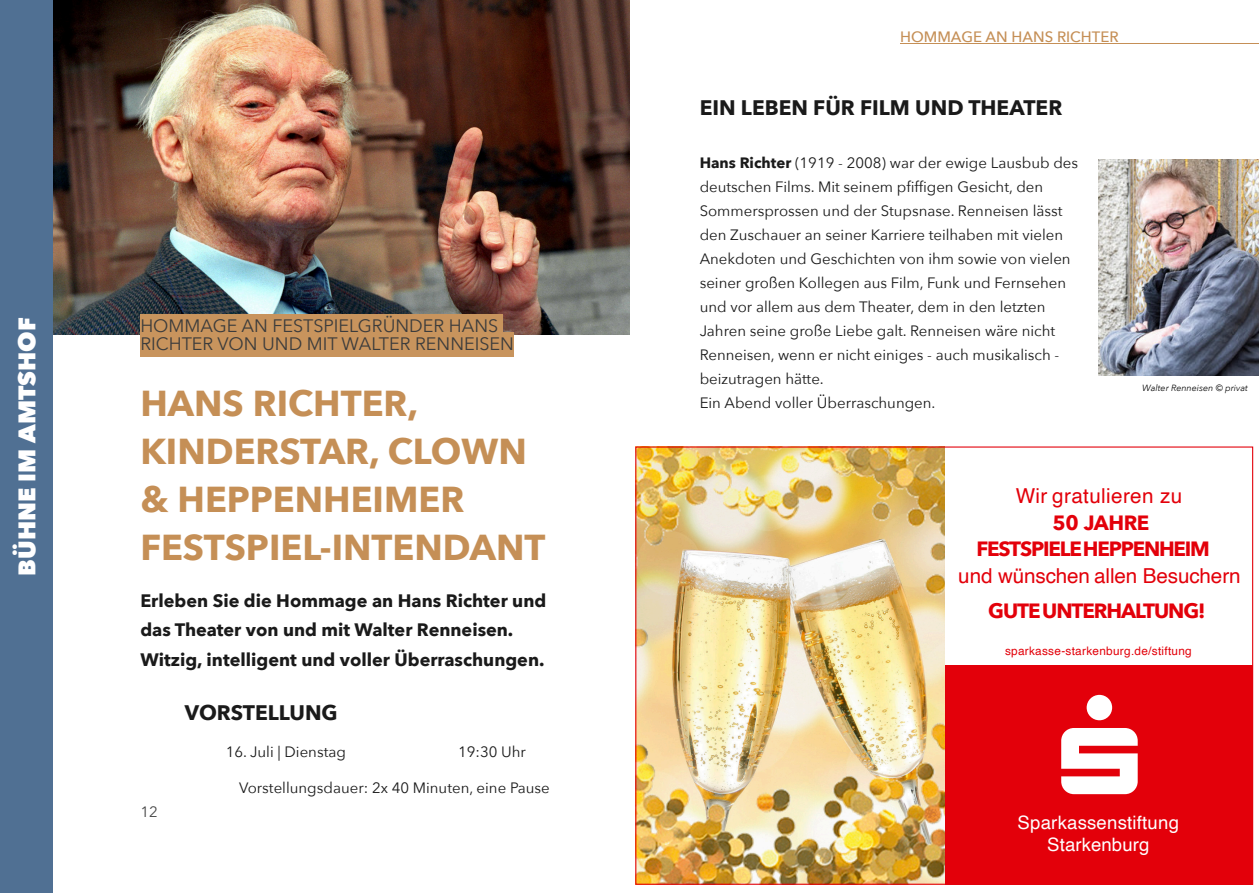
<style>
.page{position:relative;width:1259px;height:893px;background:#fff}
.page>*{position:absolute;margin:0;border:0;box-sizing:border-box;transform-origin:0 0}
.t1{font:700 36px/48px "Avenir Next";color:#c58f56}
.t2{font:800 24px "Avenir Next";color:#fff}
.t3{font:700 21px "Avenir Next";color:#1a1a1a}
.t4{font:700 20.55px/26.5px "Avenir Next";letter-spacing:-.06em;color:#e3000a}
.t5{font:20.55px "Helvetica";letter-spacing:-.005em;color:#e3000a}
.t6{font:20.55px "Helvetica";letter-spacing:.02em;color:#e3000a}
.t7{font:18.45px/22.2px "Helvetica";letter-spacing:.01em;color:#fff;text-align:center}
.t8{font:700 18px/29.1px "Avenir Next";color:#1a1a1a}
.t9{font:18px/18px "Avenir Next";color:#3c3c3c}
.t10{font:15px/24px "Avenir Next";color:#1a1a1a}
.t11{font:500 15px "Avenir Next";color:#c58f56}
.t12{font:15px "Avenir Next";color:rgb(60 60 60/.95)}
.t13{font:11.85px "Helvetica";letter-spacing:.025em;color:#e3000a}
.t14{font:italic 9px "Avenir Next";color:rgb(0 0 0/.95)}
.s1{font-weight:700}
</style>
<div class="page">
<hr style="left:1084px;top:43px;width:175px;height:1px;background:#c58f56">
<hr style="left:900px;top:43px;width:218px;height:1px;background:#c58f56">
<img style="left:53px;top:0;width:576px;height:335px">
<div style="left:140px;top:314px;width:363px;height:25px;background:#c8945d"></div>
<div style="left:140px;top:332px;width:374px;height:25px;background:#c8945d"></div>
<div style="left:0;top:0;width:53px;height:893px;background:#507093"></div>
<img style="left:1098px;top:159px;width:161px;height:217px">
<div style="left:944px;top:666px;width:309px;height:219px;background:#e3000a"></div>
<svg style="left:1061px;top:695px;width:76px;height:99px"></svg>
<img style="left:637px;top:448px;width:307px;height:435px">
<h2 class="t2" style="left:11px;top:576px;width:260px;rotate:-90deg">BÜHNE IM AMTSHOF</h2>
<p class="t9" style="left:140px;top:317px;width:375px">HOMMAGE AN FESTSPIELGRÜNDER HANS<br>RICHTER VON UND MIT WALTER RENNEISEN</p>
<h1 class="t1" style="left:140px;top:381px;width:406px">HANS RICHTER,<br>KINDERSTAR, CLOWN &amp; HEPPENHEIMER<br>FESTSPIEL-INTENDANT</h1>
<p class="t8" style="left:140px;top:587px;width:407px">Erleben Sie die Hommage an Hans Richter und das Theater von und mit Walter Renneisen.<br>Witzig, intelligent und voller Überraschungen.</p>
<h3 class="t3" style="left:185px;top:699px;width:154px">VORSTELLUNG</h3>
<p class="t10" style="left:226px;top:740px;width:122px">16. Juli | Dienstag</p>
<p class="t10" style="left:458px;top:740px;width:69px">19:30 Uhr</p>
<p class="t12" style="left:140px;top:802px;width:19px">12</p>
<p class="t10" style="left:239px;top:776px;width:312px">Vorstellungsdauer: 2x 40 Minuten, eine Pause</p>
<p class="t11" style="left:900px;top:27px;width:220px">HOMMAGE AN HANS RICHTER</p>
<h3 class="t3" style="left:699px;top:94px;width:364px">EIN LEBEN FÜR FILM UND THEATER</h3>
<p class="t10" style="left:699px;top:151px;width:380px"><span class="s1">Hans Richter</span> (1919 - 2008) war der ewige Lausbub des deutschen Films. Mit seinem pfiffigen Gesicht, den Sommersprossen und der Stupsnase. Renneisen lässt den Zuschauer an seiner Karriere teilhaben mit vielen Anekdoten und Geschichten von ihm sowie von vielen seiner großen Kollegen aus Film, Funk und Fernsehen und vor allem aus dem Theater, dem in den letzten Jahren seine große Liebe galt. Renneisen wäre nicht Renneisen, wenn er nicht einiges - auch musikalisch - beizutragen hätte.<br>Ein Abend voller Überraschungen.</p>
<p class="t14" style="left:1142px;top:382px;width:107px">Walter Renneisen © privat</p>
<h3 class="t6" style="left:1015px;top:488px;width:168px">Wir gratulieren zu</h3>
<h3 class="t4" style="left:976px;top:510px;width:235px;text-indent:76px">50 JAHRE<br>FESTSPIELE HEPPENHEIM</h3>
<h3 class="t5" style="left:958px;top:567px;width:284px">und wünschen allen Besuchern</h3>
<h3 class="t4" style="left:988px;top:598px;width:219px">GUTE UNTERHALTUNG!</h3>
<p class="t13" style="left:1005px;top:646px;width:188px">sparkasse-starkenburg.de/stiftung</p>
<p class="t7" style="left:1017px;top:813px;width:163px">Sparkassenstiftung<br>Starkenburg</p>
</div>
